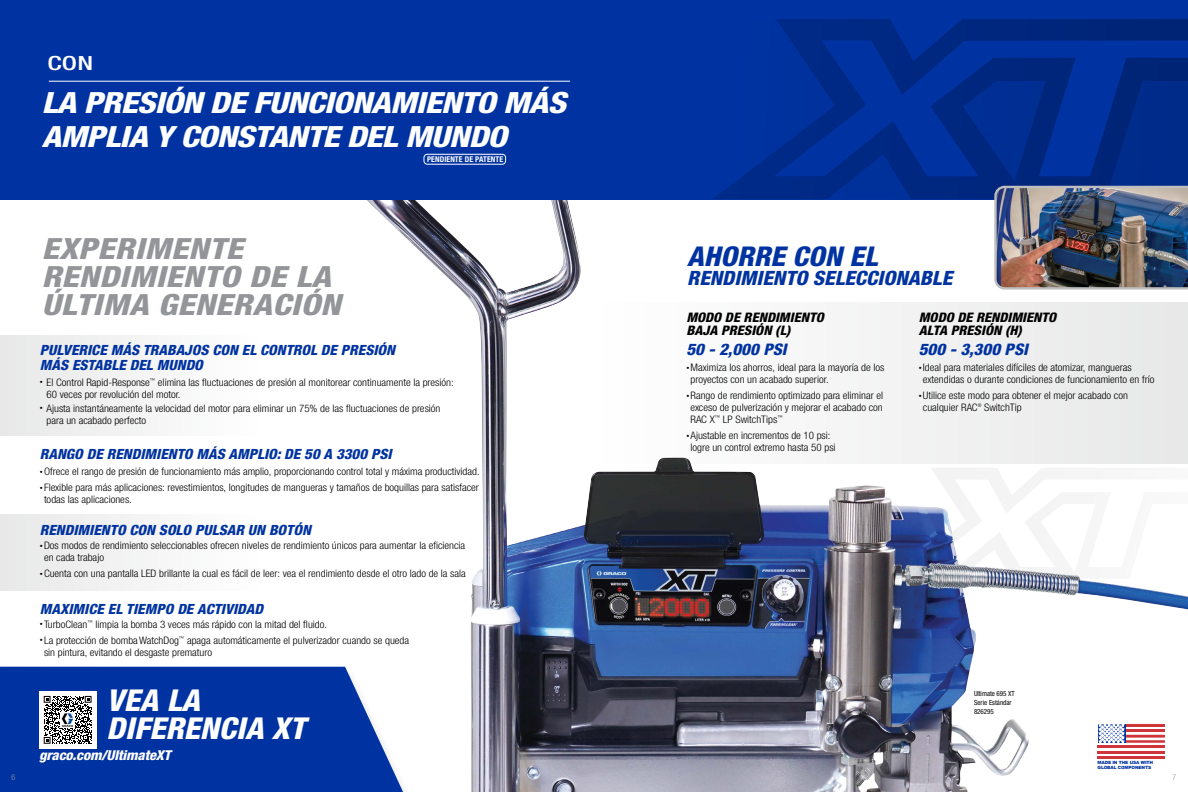
<style>
.page{position:relative;width:1188px;height:792px;background:#fff}
.page>*{position:absolute;margin:0;border:0;box-sizing:border-box;transform-origin:0 0}
.t1{font:italic 800 condensed 30.2px/28.1px "Helvetica Neue LTW1 G";color:#fff;scale:1.06 1}
.t2{font:italic 800 condensed 29.2px/34px "Helvetica Neue LTW1 G";letter-spacing:-.02em;color:#fff;scale:1.16 1}
.t3{font:italic 800 condensed 29.2px/28px "Helvetica Neue LTW1 G";letter-spacing:.01em;color:#939598;scale:1.16 1}
.t4{font:italic 800 condensed 27.3px "Helvetica Neue LTW1 G";color:#0033a1;scale:1.06 1}
.t5{font:italic 800 condensed 19.7px "Helvetica Neue LTW1 G";color:#0033a1;scale:1.06 1}
.t6{font:500 condensed 19.5px "Helvetica Neue LTW1 G";color:#fff;scale:1.41 1}
.t7{font:italic 800 condensed 16px "Helvetica Neue LTW1 G";color:#0033a1;scale:1.06 1}
.t8{font:italic 800 condensed 14.1px/15px "Helvetica Neue LTW1 G";color:#0033a1;scale:1.06 1}
.t9{font:italic 800 condensed 13.6px "Helvetica Neue LTW1 G";letter-spacing:-.01em;color:#fff;scale:1.06 1}
.t10{font:italic 800 condensed 13.2px/13px "Helvetica Neue LTW1 G";color:#000;scale:1.06 1}
.t11{font:300 condensed 10.3px/12px "Helvetica Neue LTW1 G";color:#000;scale:1.06 1}
.t12{font:300 condensed 8px "Helvetica Neue LTW1 G";color:#939598}
.t13{font:700 condensed 7.9px "Helvetica Neue LTW1 G";letter-spacing:.01em;color:#fff}
.t14{font:condensed 7px/9px "Helvetica Neue LTW1 G";letter-spacing:-.01em;color:#000}
.t15{font:900 4.3px/4.8px "Arial";letter-spacing:-.025em;color:#0033a1}
.s1{font-size:6px}
</style>
<div class="page">
<img style="left:347px;top:199px;width:728px;height:593px">
<div style="left:0;top:668px;width:422px;height:124px;background:#fff"></div>
<div style="left:0;top:0;width:1188px;height:199px;background:#0033a1"></div>
<svg style="left:713px;top:19px;width:475px;height:180px"></svg>
<svg style="left:774px;top:40px;width:414px;height:136px"></svg>
<svg style="left:0;top:667px;width:403px;height:125px;fill:#0033a1"></svg>
<svg style="left:1097px;top:724px;width:68px;height:35px"></svg>
<hr style="left:49px;top:81px;width:521px;height:1px;background:#fff">
<div style="left:594px;top:302px;width:594px;height:162px;background:#f3f3f4"></div>
<svg style="left:883px;top:462px;width:305px;height:118px"></svg>
<div style="left:0;top:336px;width:261px;height:100px;background:#f3f3f4"></div>
<div style="left:0;top:514px;width:261px;height:76px;background:#f3f3f4"></div>
<div style="left:39px;top:691px;width:58px;height:57px;background:#fff"></div>
<svg style="left:44px;top:696px;width:48px;height:48px"></svg>
<img style="left:60px;top:713px;width:15px;height:14px">
<img style="left:994px;top:186px;width:194px;height:104px">
<div style="left:424px;top:154px;width:82px;height:10px;border:1px solid #fff;border-radius:3px"></div>
<p class="t6" style="left:47px;top:52px;width:34px">CON</p>
<p class="t2" style="left:42px;top:86px;width:453px">LA PRESIÓN DE FUNCIONAMIENTO MÁS<br>AMPLIA Y CONSTANTE DEL MUNDO</p>
<p class="t13" style="left:427px;top:155px;width:78px">PENDIENTE DE PATENTE</p>
<p class="t12" style="left:12px;top:772px;width:5px">6</p>
<p class="t3" style="left:42px;top:235px;width:259px">EXPERIMENTE<br>RENDIMIENTO DE LA<br>ÚLTIMA GENERACIÓN</p>
<p class="t8" style="left:40px;top:343px;width:337px">PULVERICE MÁS TRABAJOS CON EL CONTROL DE PRESIÓN<br>MÁS ESTABLE DEL MUNDO</p>
<p class="t11" style="left:47px;top:377px;width:386px;text-indent:-7px"><sup>•</sup> El Control Rapid-Response<sup>™</sup> elimina las fluctuaciones de presión al monitorear continuamente la presión:<br>60 veces por revolución del motor.</p>
<p class="t11" style="left:47px;top:402px;width:373px;text-indent:-7px"><sup>•</sup> Ajusta instantáneamente la velocidad del motor para eliminar un 75% de las fluctuaciones de presión para un acabado perfecto</p>
<p class="t8" style="left:40px;top:446px;width:333px">RANGO DE RENDIMIENTO MÁS AMPLIO: DE 50 A 3300 PSI</p>
<p class="t11" style="left:40px;top:465px;width:417px"><span class="s1">•</span> Ofrece el rango de presión de funcionamiento más amplio, proporcionando control total y máxima productividad.</p>
<p class="t11" style="left:44px;top:481px;width:412px;text-indent:-4px"><span class="s1">•</span> Flexible para más aplicaciones: revestimientos, longitudes de mangueras y tamaños de boquillas para satisfacer todas las aplicaciones.</p>
<p class="t8" style="left:40px;top:523px;width:257px">RENDIMIENTO CON SOLO PULSAR UN BOTÓN</p>
<p class="t11" style="left:44px;top:540px;width:399px;text-indent:-4px"><span class="s1">•</span> Dos modos de rendimiento seleccionables ofrecen niveles de rendimiento únicos para aumentar la eficiencia en cada trabajo</p>
<p class="t11" style="left:40px;top:568px;width:404px"><span class="s1">•</span> Cuenta con una pantalla LED brillante la cual es fácil de leer: vea el rendimiento desde el otro lado de la sala</p>
<p class="t8" style="left:40px;top:601px;width:212px">MAXIMICE EL TIEMPO DE ACTIVIDAD</p>
<p class="t11" style="left:40px;top:618px;width:273px"><sup>•</sup> TurboClean<sup>™</sup> limpia la bomba 3 veces más rápido con la mitad del fluido.</p>
<p class="t11" style="left:44px;top:634px;width:346px;text-indent:-4px"><sup>•</sup> La protección de bombaWatchDog<sup>™</sup> apaga automáticamente el pulverizador cuando se queda sin pintura, evitando el desgaste prematuro</p>
<p class="t1" style="left:107px;top:686px;width:189px">VEA LA<br>DIFERENCIA XT</p>
<p class="t9" style="left:39px;top:747px;width:126px">graco.com/UltimateXT</p>
<p class="t4" style="left:687px;top:240px;width:181px">AHORRE CON EL</p>
<p class="t5" style="left:687px;top:266px;width:251px">RENDIMIENTO SELECCIONABLE</p>
<p class="t10" style="left:686px;top:311px;width:131px">MODO DE RENDIMIENTO<br>BAJA PRESIÓN (L)</p>
<p class="t7" style="left:686px;top:339px;width:96px">50 - 2,000 PSI</p>
<p class="t11" style="left:691px;top:361px;width:184px;text-indent:-4px"><span class="s1">•</span> Maximiza los ahorros, ideal para la mayoría de los proyectos con un acabado superior.</p>
<p class="t11" style="left:691px;top:389px;width:183px;text-align:justify;text-indent:-4px"><span class="s1">•</span> Rango de rendimiento optimizado para eliminar el exceso de pulverización y mejorar el acabado con RAC X<sup>™</sup> LP SwitchTips<sup>™</sup></p>
<p class="t11" style="left:686px;top:429px;width:142px;text-align:center"><span class="s1">•</span> Ajustable en incrementos de 10 psi: logre un control extremo hasta 50 psi</p>
<p class="t10" style="left:919px;top:311px;width:131px">MODO DE RENDIMIENTO<br>ALTA PRESIÓN (H)</p>
<p class="t7" style="left:919px;top:340px;width:104px">500 - 3,300 PSI</p>
<p class="t11" style="left:923px;top:361px;width:220px;text-indent:-4px"><span class="s1">•</span> Ideal para materiales difíciles de atomizar, mangueras extendidas o durante condiciones de funcionamiento en frío</p>
<p class="t11" style="left:923px;top:389px;width:195px;text-indent:-4px"><span class="s1">•</span> Utilice este modo para obtener el mejor acabado con cualquier RAC<sup>®</sup> SwitchTip</p>
<p class="t14" style="left:974px;top:689px;width:42px">Ultimate 695 XT<br>Serie Estándar<br>826295</p>
<p class="t15" style="left:1098px;top:760px;width:57px">MADE IN THE USA WITH<br>GLOBAL COMPONENTS</p>
<p class="t12" style="left:1173px;top:772px;width:5px">7</p>
</div>
